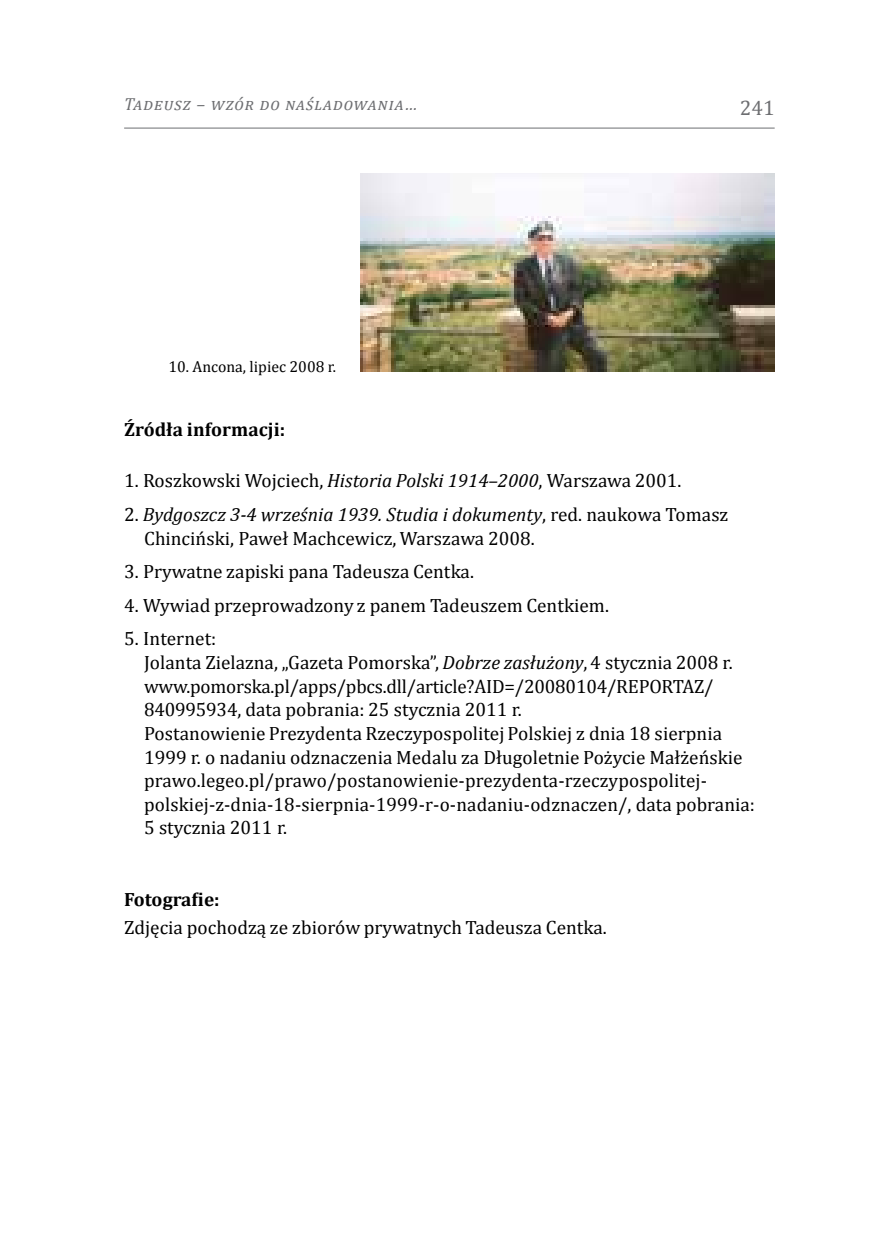
<style>
.page{position:relative;width:874px;height:1241px;background:#fff}
.page>*{position:absolute;margin:0;border:0;box-sizing:border-box;transform-origin:0 0}
.t1{font:21px "Cambria";color:#6d6e71}
.t2{font:19.25px/23.6px "Cambria";color:#000}
.t3{font:700 19.25px "Cambria";letter-spacing:.005em;color:#000}
.t4{font:italic 17.5px "Cambria";letter-spacing:.08em;color:#6d6e71}
.t5{font:15.75px "Cambria";color:#000}
.s1{font-style:italic}
</style>
<div class="page">
<hr style="left:124px;top:128px;width:650px;height:1px;background:#6d6e71">
<img style="left:360px;top:174px;width:414px;height:197px">
<p class="t4" style="left:124px;top:91px;width:294px">Tadeusz – wzór do naśladowania…</p>
<p class="t5" style="left:168px;top:357px;width:169px">10. Ancona, lipiec 2008 r.</p>
<p class="t1" style="left:739px;top:95px;width:36px">241</p>
<p class="t3" style="left:124px;top:415px;width:162px">Źródła informacji:</p>
<p class="t2" style="left:124px;top:469px;width:558px">1. Roszkowski Wojciech, <span class="s1">Historia Polski 1914–2000</span>, Warszawa 2001.</p>
<p class="t2" style="left:144px;top:502px;width:585px;text-indent:-20px">2. <span class="s1">Bydgoszcz 3-4 września 1939. Studia i dokumenty</span>, red. naukowa Tomasz<br>Chinciński, Paweł Machcewicz, Warszawa 2008.</p>
<p class="t2" style="left:124px;top:559px;width:351px">3. Prywatne zapiski pana Tadeusza Centka.</p>
<p class="t2" style="left:124px;top:593px;width:486px">4. Wywiad przeprowadzony z panem Tadeuszem Centkiem.</p>
<p class="t2" style="left:144px;top:626px;width:612px;text-indent:-20px">5. Internet:<br>Jolanta Zielazna, „Gazeta Pomorska”, <span class="s1">Dobrze zasłużony</span>, 4 stycznia 2008 r. www.pomorska.pl/apps/pbcs.dll/article?AID=/20080104/REPORTAZ/ 840995934, data pobrania: 25 stycznia 2011 r.<br>Postanowienie Prezydenta Rzeczypospolitej Polskiej z dnia 18 sierpnia 1999 r. o nadaniu odznaczenia Medalu za Długoletnie Pożycie Małżeńskie prawo.legeo.pl/prawo/postanowienie-prezydenta-rzeczypospolitej&shy;polskiej-z-dnia-18-sierpnia-1999-r-o-nadaniu-odznaczen/, data pobrania:<br>5 stycznia 2011 r.</p>
<p class="t3" style="left:124px;top:885px;width:97px">Fotografie:</p>
<p class="t2" style="left:124px;top:915px;width:484px">Zdjęcia pochodzą ze zbiorów prywatnych Tadeusza Centka.</p>
</div>
